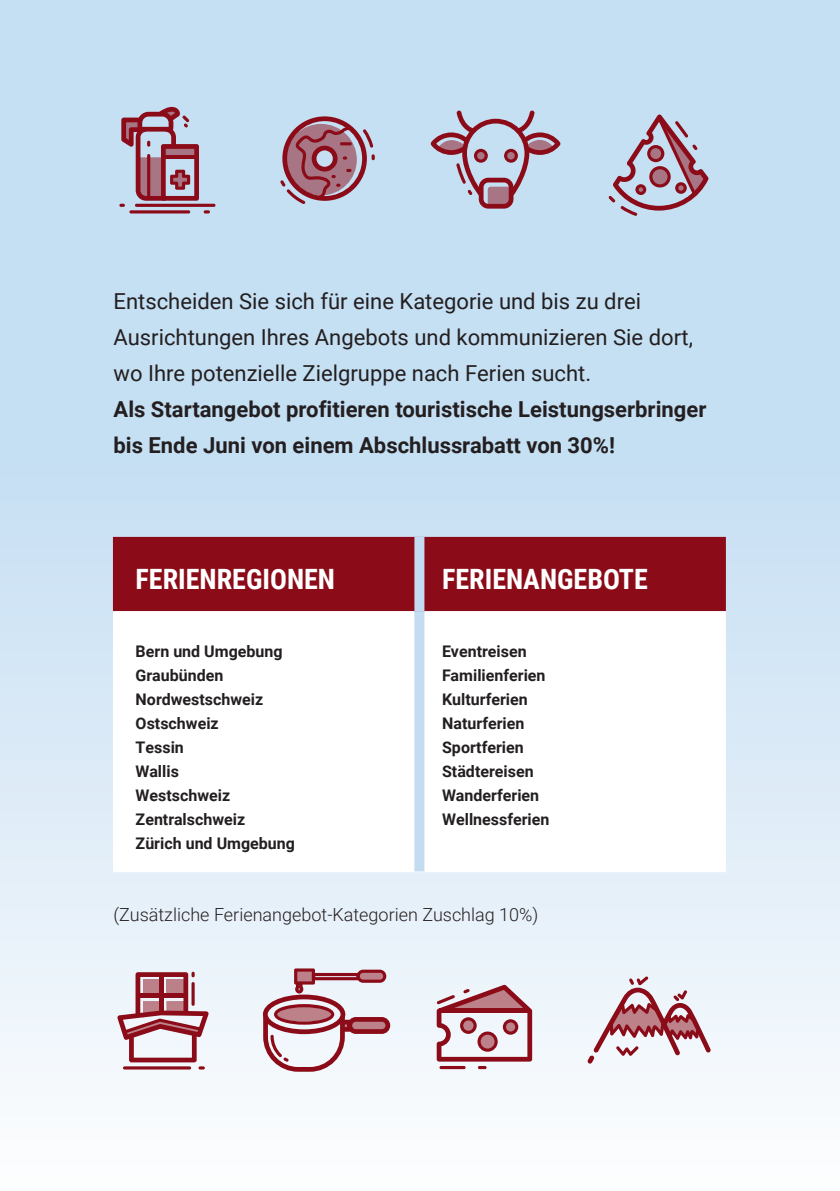
<style>
.page{position:relative;width:840px;height:1191px;background:#fff}
.page>*{position:absolute;margin:0;border:0;box-sizing:border-box;transform-origin:0 0}
.t1{font:700 28px "Roboto Condensed";color:#fff}
.t2{font:22px/36px "Roboto";color:#231f20}
.t3{font:700 22px/36px "Roboto";color:#231f20}
.t4{font:300 18px "Roboto";color:#231f20}
.t5{font:700 16px/24px "Roboto";color:#231f20}
</style>
<div class="page">
<div style="left:0;top:0;width:839px;height:1191px;background:linear-gradient(to bottom,#b8d8f0,#f4f8fc)"></div>
<div style="left:113px;top:537px;width:612px;height:74px;background:#8b0c18"></div>
<svg style="left:113px;top:612px;width:612px;height:259px"></svg>
<hr style="left:113px;top:611px;width:301px;height:1px;background:#fff">
<hr style="left:424px;top:611px;width:301px;height:1px;background:#fff">
<hr style="left:113px;top:871px;width:306px;height:1px;background:#fff">
<hr style="left:419px;top:871px;width:306px;height:1px;background:#fff">
<div style="left:414px;top:537px;width:10px;height:74px;background:#c3dcf2"></div>
<div style="left:414px;top:611px;width:10px;height:260px;background:#c3dcf2"></div>
<svg style="left:608px;top:114px;width:100px;height:102px;background:#b6a9bb"></svg>
<svg style="left:430px;top:110px;width:130px;height:99px;background:#b7afc1"></svg>
<svg style="left:280px;top:116px;width:94px;height:88px;background:#ab8192"></svg>
<hr style="left:135px;top:204px;width:80px;height:3px;background:#8b0c18;border-radius:2px">
<svg style="left:119px;top:106px;width:91px;height:107px;background:#af92a3"></svg>
<svg style="left:587px;top:976px;width:123px;height:87px"></svg>
<svg style="left:436px;top:984px;width:96px;height:85px"></svg>
<svg style="left:263px;top:968px;width:127px;height:103px"></svg>
<svg style="left:117px;top:971px;width:91px;height:98px"></svg>
<hr style="left:123px;top:1066px;width:68px;height:3px;background:#8b0c18;border-radius:2px">
<h2 class="t2" style="left:113px;top:282px;width:581px">Entscheiden Sie sich für eine Kategorie und bis zu drei<br>Ausrichtungen Ihres Angebots und kommunizieren Sie dort, wo Ihre potenzielle Zielgruppe nach Ferien sucht.</h2>
<h2 class="t3" style="left:113px;top:390px;width:594px">Als Startangebot profitieren touristische Leistungserbringer bis Ende Juni von einem Abschlussrabatt von 30%!</h2>
<h1 class="t1" style="left:135px;top:559px;width:201px">FERIENREGIONEN</h1>
<h1 class="t1" style="left:442px;top:559px;width:207px">FERIENANGEBOTE</h1>
<p class="t5" style="left:135px;top:638px;width:161px">Bern und Umgebung<br>Graubünden<br>Nordwestschweiz<br>Ostschweiz<br>Tessin<br>Wallis<br>Westschweiz<br>Zentralschweiz<br>Zürich und Umgebung</p>
<p class="t5" style="left:442px;top:638px;width:109px">Eventreisen<br>Familienferien<br>Kulturferien<br>Naturferien<br>Sportferien<br>Städtereisen<br>Wanderferien<br>Wellnessferien</p>
<p class="t4" style="left:113px;top:902px;width:426px">(Zusätzliche Ferienangebot-Kategorien Zuschlag 10%)</p>
</div>
